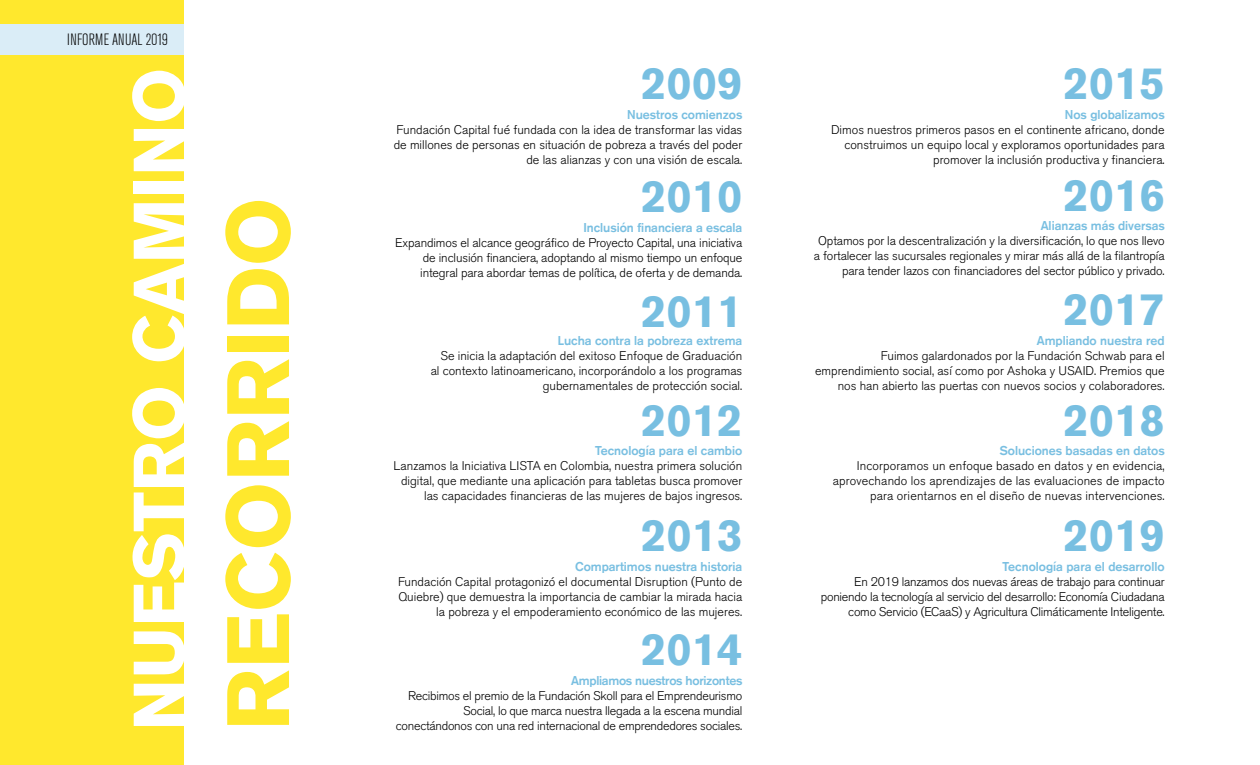
<style>
.page{position:relative;width:1260px;height:765px;background:#fff}
.page>*{position:absolute;margin:0;border:0;box-sizing:border-box;transform-origin:0 0}
.t1{font:700 87.5px "Akzidenz Grotesk BQ";color:#ffe82d}
.t2{font:700 71.25px "Akzidenz Grotesk BQ";color:#fff}
.t3{font:700 45px "Akzidenz Grotesk BQ";color:#78bfe1}
.t4{font:300 condensed 16.25px "Akzidenz Grotesk Pro";color:#000}
.t5{font:300 12.5px/15px "Akzidenz Grotesk BQ";color:#000;text-align:right}
.t6{font:300 12.5px/15px "Akzidenz Grotesk BQ";letter-spacing:-.02em;color:#000;text-align:right}
.t7{font:700 12.5px "Akzidenz Grotesk";color:#79bfe1}
.t8{font:700 12.5px "Akzidenz Grotesk";letter-spacing:-.02em;color:#79bfe1}
</style>
<div class="page">
<div style="left:0;top:0;width:184px;height:765px;background:#ffe82d"></div>
<div style="left:0;top:24px;width:184px;height:31px;background:#daedf7"></div>
<h3 class="t4" style="left:67px;top:21px;width:77px">INFORME ANUAL</h3>
<h3 class="t4" style="left:67px;top:21px;width:103px">ANNUAL REPORT 2019</h3>
<h2 class="t2" style="left:120px;top:731px;width:665px;rotate:-90deg">NUESTRO CAMINO</h2>
<h1 class="t1" style="left:210px;top:731px;width:535px;rotate:-90deg">RECORRIDO</h1>
<h3 class="t3" style="left:641px;top:59px;width:103px">2009</h3>
<h3 class="t3" style="left:1064px;top:59px;width:103px">2015</h3>
<p class="t7" style="left:627px;top:110px;width:117px">Nuestros comienzos</p>
<p class="t5" style="left:394px;top:122px;width:350px">Fundación Capital fué fundada con la idea de transformar las vidas de millones de personas en situación de pobreza a través del poder de las alianzas y con una visión de escala.</p>
<h3 class="t3" style="left:641px;top:171px;width:103px">2010</h3>
<p class="t7" style="left:583px;top:222px;width:160px">Inclusión financiera a escala</p>
<p class="t5" style="left:420px;top:235px;width:324px;text-align:justify;text-indent:-25px">Expandimos el alcance geográfico de Proyecto Capital, una iniciativa de inclusión financiera, adoptando al mismo tiempo un enfoque integral para abordar temas de política, de oferta y de demanda.</p>
<h3 class="t3" style="left:641px;top:286px;width:103px">2011</h3>
<p class="t7" style="left:558px;top:336px;width:186px">Lucha contra la pobreza extrema</p>
<p class="t5" style="left:431px;top:349px;width:313px">Se inicia la adaptación del exitoso Enfoque de Graduación al contexto latinoamericano, incorporándolo a los programas gubernamentales de protección social.</p>
<h3 class="t3" style="left:641px;top:395px;width:103px">2012</h3>
<p class="t7" style="left:595px;top:446px;width:149px">Tecnología para el cambio</p>
<p class="t5" style="left:394px;top:459px;width:350px">Lanzamos la Iniciativa LISTA en Colombia, nuestra primera solución digital, que mediante una aplicación para tabletas busca promover las capacidades financieras de las mujeres de bajos ingresos.</p>
<h3 class="t3" style="left:641px;top:511px;width:103px">2013</h3>
<p class="t7" style="left:575px;top:561px;width:169px">Compartimos nuestra historia</p>
<p class="t5" style="left:398px;top:574px;width:346px">Fundación Capital protagonizó el documental Disruption (Punto de<br>Quiebre) que demuestra la importancia de cambiar la mirada hacia la pobreza y el empoderamiento económico de las mujeres.</p>
<h3 class="t3" style="left:641px;top:624px;width:103px">2014</h3>
<p class="t8" style="left:571px;top:675px;width:173px">Ampliamos nuestros horizontes</p>
<p class="t6" style="left:396px;top:688px;width:348px">Recibimos el premio de la Fundación Skoll para el Emprendeurismo<br>Social, lo que marca nuestra llegada a la escena mundial conectándonos con una red internacional de emprendedores sociales.</p>
<p class="t7" style="left:1065px;top:109px;width:101px">Nos globalizamos</p>
<p class="t5" style="left:831px;top:122px;width:335px">Dimos nuestros primeros pasos en el continente africano, donde construimos un equipo local y exploramos oportunidades para promover la inclusión productiva y financiera.</p>
<h3 class="t3" style="left:1064px;top:170px;width:103px">2016</h3>
<p class="t7" style="left:1041px;top:221px;width:125px">Alianzas más diversas</p>
<p class="t5" style="left:814px;top:234px;width:352px">Optamos por la descentralización y la diversificación, lo que nos llevo a fortalecer las sucursales regionales y mirar más allá de la filantropía para tender lazos con financiadores del sector público y privado.</p>
<h3 class="t3" style="left:1064px;top:285px;width:103px">2017</h3>
<p class="t7" style="left:1037px;top:336px;width:129px">Ampliando nuestra red</p>
<p class="t5" style="left:815px;top:348px;width:351px">Fuimos galardonados por la Fundación Schwab para el emprendimiento social, así como por Ashoka y USAID. Premios que nos han abierto las puertas con nuevos socios y colaboradores.</p>
<h3 class="t3" style="left:1064px;top:395px;width:103px">2018</h3>
<p class="t7" style="left:1000px;top:446px;width:166px">Soluciones basadas en datos</p>
<p class="t5" style="left:833px;top:459px;width:333px">Incorporamos un enfoque basado en datos y en evidencia, aprovechando los aprendizajes de las evaluaciones de impacto para orientarnos en el diseño de nuevas intervenciones.</p>
<h3 class="t3" style="left:1064px;top:511px;width:103px">2019</h3>
<p class="t7" style="left:1003px;top:561px;width:164px">Tecnología para el desarrollo</p>
<p class="t6" style="left:821px;top:574px;width:345px">En 2019 lanzamos dos nuevas áreas de trabajo para continuar poniendo la tecnología al servicio del desarrollo: Economía Ciudadana como Servicio (ECaaS) y Agricultura Climáticamente Inteligente.</p>
</div>
